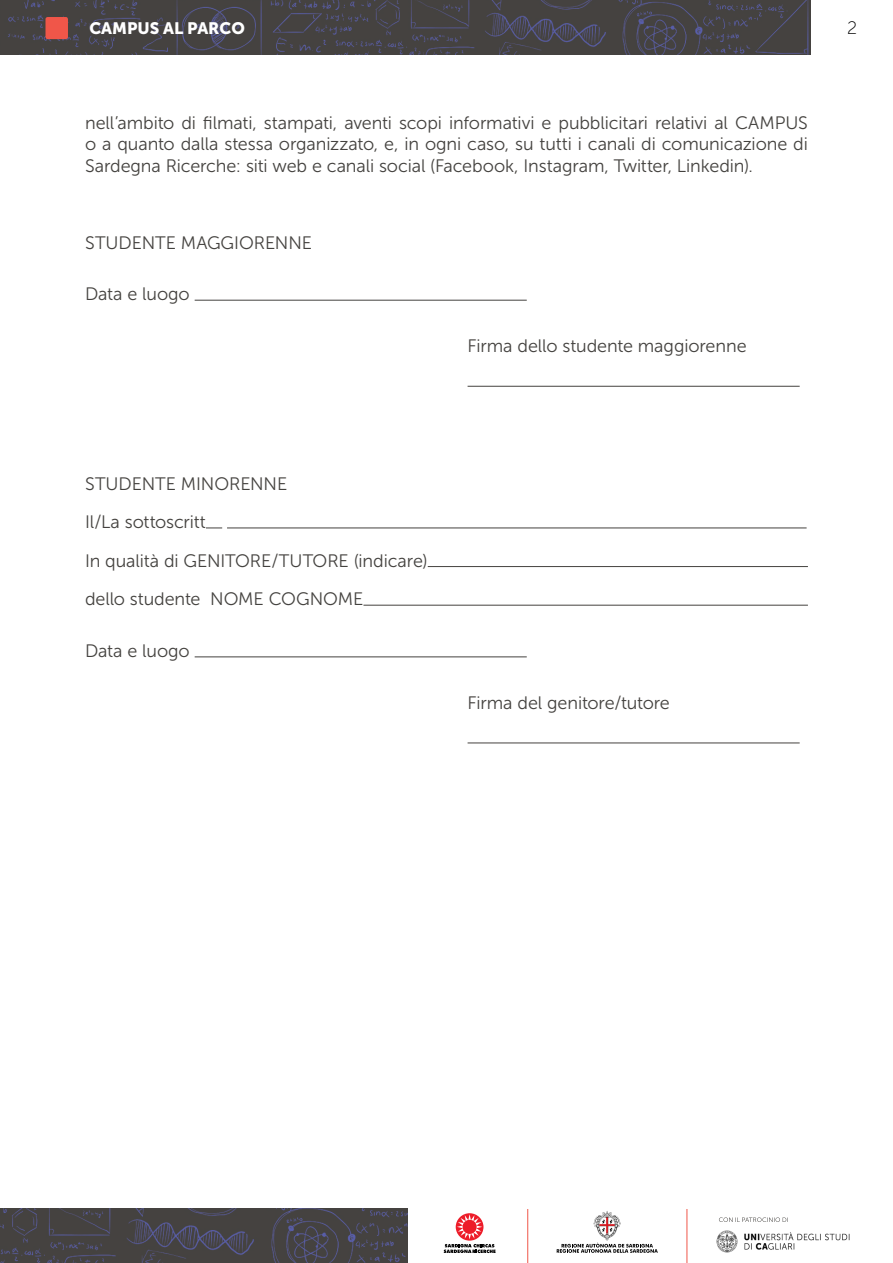
<style>
.page{position:relative;width:893px;height:1263px;background:#fff}
.page>*{position:absolute;margin:0;border:0;box-sizing:border-box;transform-origin:0 0}
.Testo{font:18px/21.6px "Museo Sans 300";letter-spacing:-.005em;color:#44423f;text-align:justify}
.t1{font:18px "Museo Sans 100";color:#000}
.t2{font:16.5px "Museo Sans 900";color:#fff}
</style>
<div class="page">
<img style="left:0;top:0;width:810px;height:54px">
<img style="left:0;top:1209px;width:408px;height:54px">
<svg style="left:444px;top:1213px;width:52px;height:40px"></svg>
<hr style="left:527px;top:1209px;width:1px;height:54px;background:#f05649">
<hr style="left:687px;top:1209px;width:1px;height:54px;background:#f05649">
<svg style="left:557px;top:1211px;width:101px;height:42px"></svg>
<img style="left:716px;top:1230px;width:134px;height:23px">
<svg style="left:719px;top:1217px;width:69px;height:5px"></svg>
<div style="left:45px;top:17px;width:23px;height:22px;background:#f05649;border-radius:2px"></div>
<hr style="left:195px;top:300px;width:332px;height:1px;background:#44423f">
<hr style="left:468px;top:386px;width:332px;height:1px;background:#44423f">
<svg style="left:206px;top:528px;width:16px;height:1px"></svg>
<hr style="left:227px;top:528px;width:580px;height:1px;background:#44423f">
<hr style="left:428px;top:566px;width:380px;height:1px;background:#44423f">
<hr style="left:363px;top:605px;width:445px;height:1px;background:#44423f">
<hr style="left:195px;top:657px;width:332px;height:1px;background:#44423f">
<hr style="left:468px;top:743px;width:332px;height:1px;background:#44423f">
<p class="t2" style="left:89px;top:19px;width:157px">CAMPUS AL PARCO</p>
<p class="Testo" style="left:85px;top:112px;width:724px">nell’ambito di filmati, stampati, aventi scopi informativi e pubblicitari relativi al CAMPUS o a quanto dalla stessa organizzato, e, in ogni caso, su tutti i canali di comunicazione di Sardegna Ricerche: siti web e canali social (Facebook, Instagram, Twitter, Linkedin).</p>
<p class="Testo" style="left:85px;top:232px;width:228px">STUDENTE MAGGIORENNE</p>
<p class="Testo" style="left:85px;top:283px;width:106px">Data e luogo</p>
<p class="Testo" style="left:468px;top:335px;width:281px">Firma dello studente maggiorenne</p>
<p class="t1" style="left:847px;top:19px;width:12px">2</p>
<p class="Testo" style="left:85px;top:473px;width:204px">STUDENTE MINORENNE</p>
<p class="Testo" style="left:85px;top:511px;width:122px">Il/La sottoscritt</p>
<p class="Testo" style="left:85px;top:550px;width:344px">In qualità di GENITORE/TUTORE (indicare)</p>
<p class="Testo" style="left:85px;top:588px;width:280px">dello studente NOME COGNOME</p>
<p class="Testo" style="left:85px;top:640px;width:106px">Data e luogo</p>
<p class="Testo" style="left:468px;top:692px;width:204px">Firma del genitore/tutore</p>
</div>
